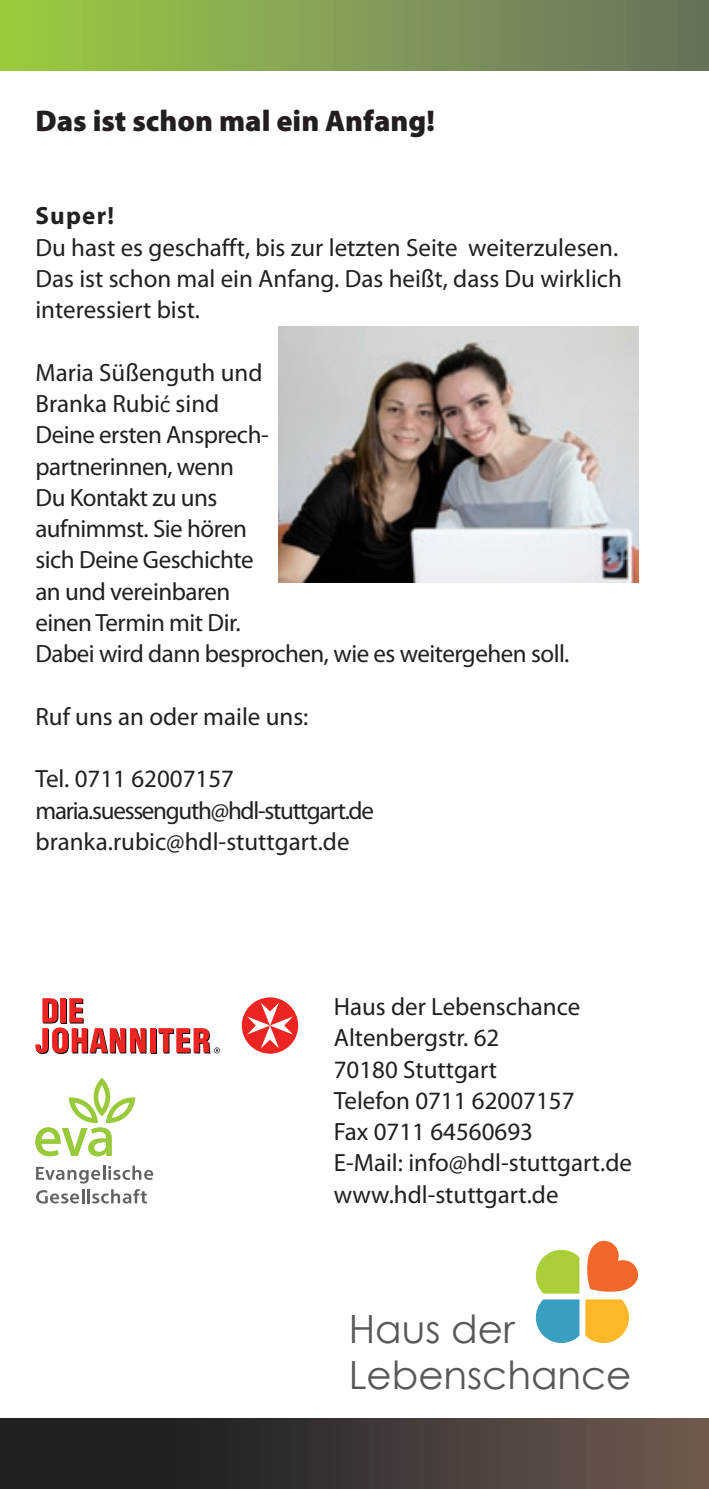
<style>
.page{position:relative;width:709px;height:1489px;background:#fff}
.page>*{position:absolute;margin:0;border:0;box-sizing:border-box;transform-origin:0 0}
.t1{font:38.75px/46.5px "Century Gothic";color:#57585a}
.t2{font:900 30px "Myriad Pro";color:#231f20}
.t3{font:25px/31.2px "Myriad Pro";color:#231f20}
.t4{font:25px/31.2px "Myriad Pro";letter-spacing:-.02em;color:#231f20}
.t5{font:700 25px "Myriad Pro";letter-spacing:.05em;color:#231f20}
.s1{font-family:"Verdana";font-size:20px}
</style>
<div class="page">
<svg style="left:36px;top:1165px;width:117px;height:38px"></svg>
<svg style="left:35px;top:1077px;width:100px;height:79px"></svg>
<div style="left:0;top:0;width:709px;height:71px;background:linear-gradient(to right,#9dcb44,#687162)"></div>
<div style="left:0;top:1417px;width:709px;height:71px;background:linear-gradient(to right,#141418,#6a594f)"></div>
<svg style="left:535px;top:1250px;width:44px;height:43px;background:#b6d552"></svg>
<svg style="left:535px;top:1299px;width:44px;height:44px;background:#55acc8"></svg>
<svg style="left:585px;top:1299px;width:44px;height:44px;background:#fcc144"></svg>
<svg style="left:587px;top:1240px;width:51px;height:51px"></svg>
<div style="left:242px;top:997px;width:56px;height:56px;background:#ec2523;border-radius:50%"></div>
<svg style="left:247px;top:1002px;width:46px;height:46px"></svg>
<svg style="left:151px;top:1029px;width:6px;height:24px"></svg>
<div style="left:150px;top:1028px;width:6px;height:24px;background:#ec2523"></div>
<svg style="left:35px;top:998px;width:111px;height:55px"></svg>
<svg style="left:158px;top:1028px;width:62px;height:25px"></svg>
<img style="left:279px;top:326px;width:359px;height:256px">
<p class="t2" style="left:35px;top:100px;width:401px">Das ist schon mal ein Anfang!</p>
<p class="t5" style="left:35px;top:200px;width:80px">Super!</p>
<p class="t3" style="left:35px;top:231px;width:588px">Du hast es geschafft, bis zur letzten Seite weiterzulesen.<br>Das ist schon mal ein Anfang. Das heißt, dass Du wirklich interessiert bist.</p>
<p class="t4" style="left:35px;top:356px;width:535px">Maria Süßenguth und<br>Branka Rubi<span class="s1">ć</span> sind<br>Deine ersten Ansprech-<br>partnerinnen, wenn<br>Du Kontakt zu uns<br>aufnimmst. Sie hören<br>sich Deine Geschichte<br>an und vereinbaren<br>einen Termin mit Dir.<br>Dabei wird dann besprochen, wie es weitergehen soll.</p>
<p class="t3" style="left:35px;top:700px;width:274px">Ruf uns an oder maile uns:</p>
<p class="t3" style="left:35px;top:762px;width:340px">Tel. 0711 62007157 maria.suessenguth@hdl-stuttgart.de branka.rubic@hdl-stuttgart.de</p>
<p class="t3" style="left:334px;top:990px;width:300px">Haus der Lebenschance<br>Altenbergstr. 62<br>70180 Stuttgart<br>Telefon 0711 62007157<br>Fax 0711 64560693<br>E-Mail: info@hdl-stuttgart.de www.hdl-stuttgart.de</p>
<h1 class="t1" style="left:349px;top:1304px;width:284px">Haus der<br>Lebenschance</h1>
</div>
